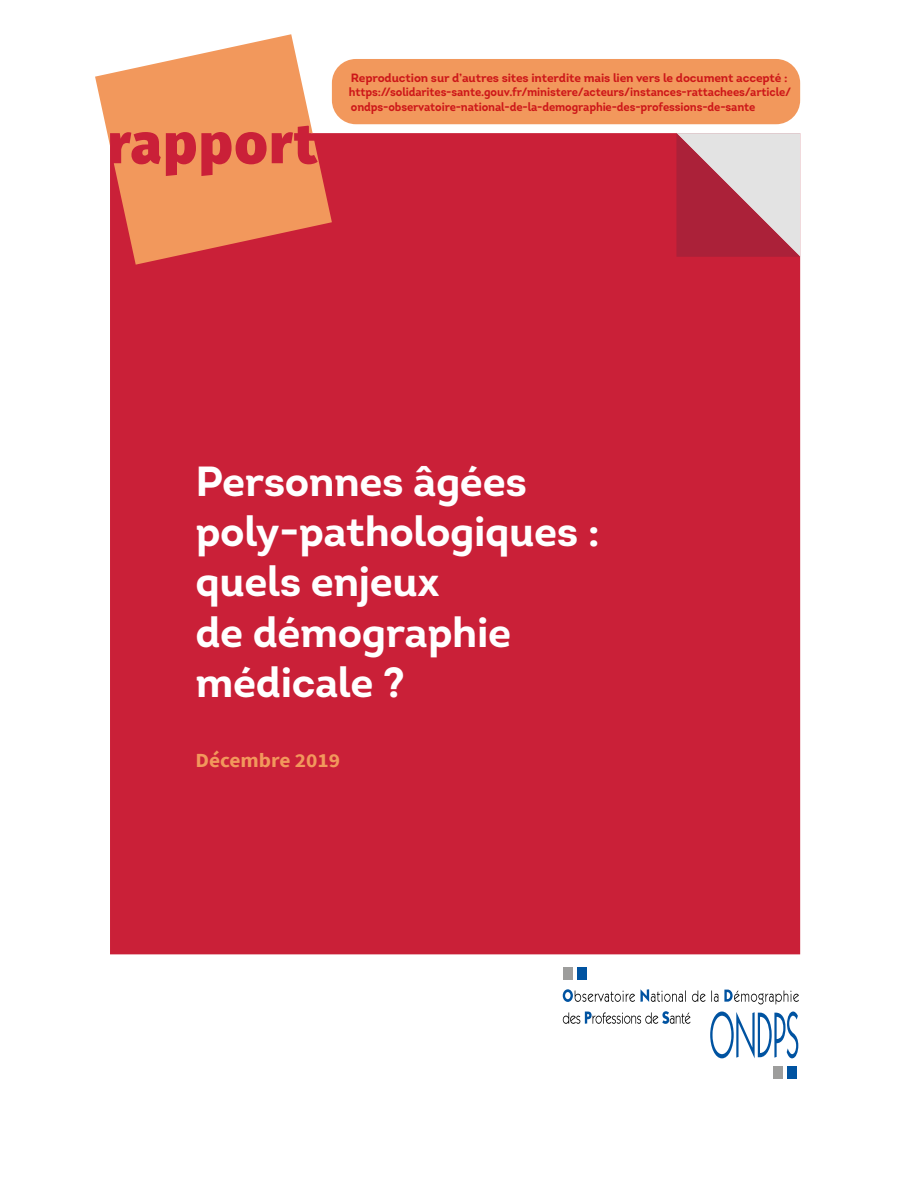
<style>
.page{position:relative;width:908px;height:1191px;background:#fff}
.page>*{position:absolute;margin:0;border:0;box-sizing:border-box;transform-origin:0 0}
.t1{font:700 42px/50.4px "Intro";letter-spacing:-.01em;color:#fff}
.t2{font:700 20px "Source Sans Pro";color:#f2985c;scale:1.07 1}
.t3{font:700 12px/14.4px "Intro";letter-spacing:-.01em;color:#cd1719}
</style>
<div class="page">
<div style="left:110px;top:105px;width:689px;height:849px;background:#ca2038"></div>
<div style="left:562px;top:967px;width:10px;height:12px;background:#9d9d9c"></div>
<div style="left:576px;top:967px;width:10px;height:12px;background:#0053a1"></div>
<svg style="left:562px;top:989px;width:72px;height:13px"></svg>
<svg style="left:640px;top:989px;width:65px;height:13px"></svg>
<svg style="left:711px;top:990px;width:7px;height:11px"></svg>
<svg style="left:724px;top:989px;width:74px;height:15px"></svg>
<svg style="left:562px;top:1011px;width:128px;height:12px"></svg>
<svg style="left:710px;top:1011px;width:88px;height:47px"></svg>
<div style="left:772px;top:1066px;width:10px;height:13px;background:#9d9d9c"></div>
<div style="left:786px;top:1066px;width:10px;height:13px;background:#0053a1"></div>
<svg style="left:676px;top:133px;width:123px;height:124px;background:#c67e8a"></svg>
<svg style="left:95px;top:34px;width:237px;height:231px;fill:#f2985c"></svg>
<div style="left:332px;top:59px;width:467px;height:65px;background:#f2985c;border-radius:24px"></div>
<p class="t3" style="left:349px;top:70px;width:443px">Reproduction sur d’autres sites interdite mais lien vers le document accepté : https://solidarites-sante.gouv.fr/ministere/acteurs/instances-rattachees/article/ ondps-observatoire-national-de-la-demographie-des-professions-de-sante</p>
<h1 class="t1" style="left:195px;top:455px;width:406px">Personnes âgées poly-pathologiques : quels enjeux<br>de démographie médicale ?</h1>
<h2 class="t2" style="left:195px;top:747px;width:137px">Décembre 2019</h2>
</div>
